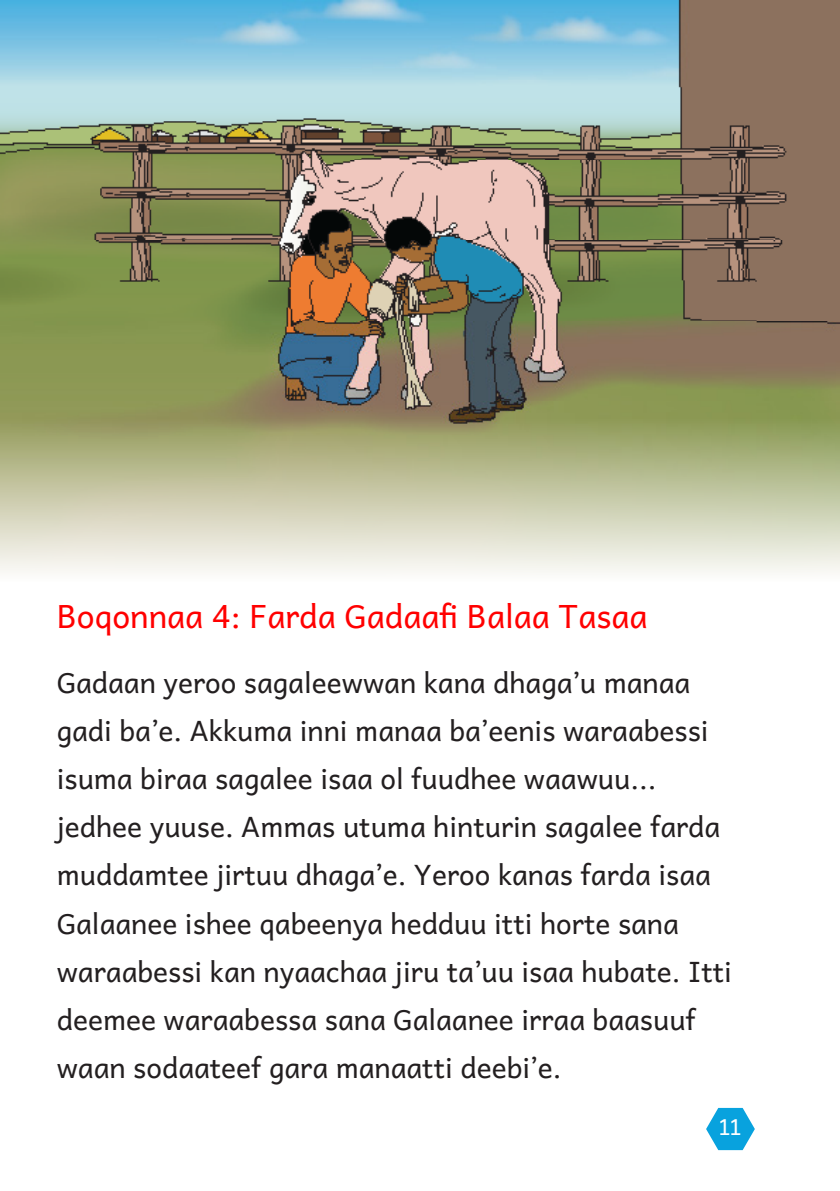
<style>
.page{position:relative;width:840px;height:1191px;background:#fff}
.page>*{position:absolute;margin:0;border:0;box-sizing:border-box;transform-origin:0 0}
.Sub_Title{font:32px "Andika";color:#f00}
.body_text{font:28px/48px "Andika";color:#231f20}
.t1{font:22px "Andika";color:#fff}
</style>
<div class="page">
<svg style="left:706px;top:1108px;width:48px;height:42px"></svg>
<img style="left:0;top:0;width:839px;height:573px">
<p class="Sub_Title" style="left:57px;top:598px;width:592px">Boqonnaa 4: Farda Gadaafi Balaa Tasaa</p>
<p class="body_text" style="left:57px;top:660px;width:676px">Gadaan yeroo sagaleewwan kana dhaga’u manaa gadi ba’e. Akkuma inni manaa ba’eenis waraabessi isuma biraa sagalee isaa ol fuudhee waawuu... jedhee yuuse. Ammas utuma hinturin sagalee farda muddamtee jirtuu dhaga’e. Yeroo kanas farda isaa Galaanee ishee qabeenya hedduu itti horte sana waraabessi kan nyaachaa jiru ta’uu isaa hubate. Itti deemee waraabessa sana Galaanee irraa baasuuf waan sodaateef gara manaatti deebi’e.</p>
<p class="t1" style="left:717px;top:1114px;width:26px">11</p>
</div>
